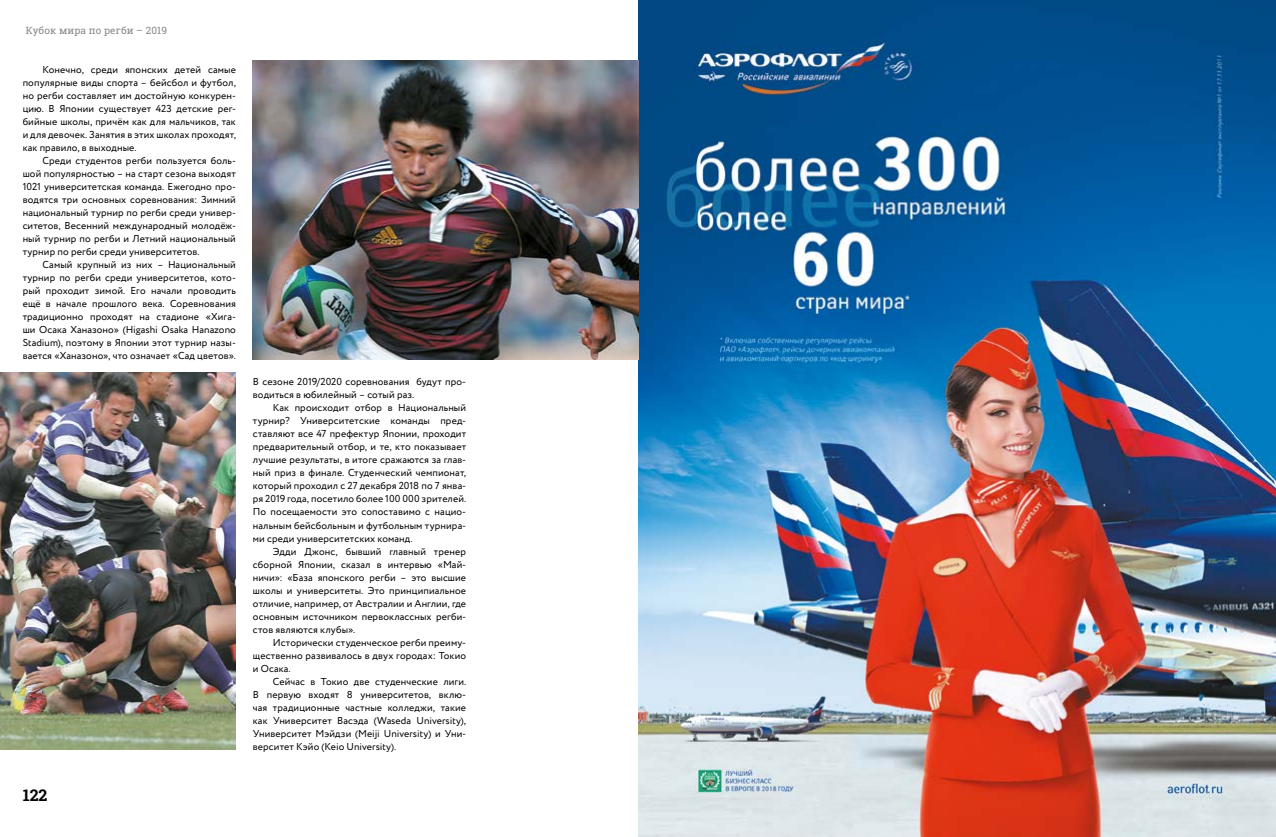
<style>
.page{position:relative;width:1276px;height:837px;background:#fff}
.page>*{position:absolute;margin:0;border:0;box-sizing:border-box;transform-origin:0 0}
.t1{font:700 16px "Roboto Slab";color:#000}
.t2{font:10px/13px "Circe";letter-spacing:.01em;color:#000;text-align:justify}
.t3{font:10px "Roboto Slab";letter-spacing:.01em;color:#878787}
</style>
<div class="page">
<img style="left:639px;top:0;width:637px;height:836px">
<img style="left:253px;top:60px;width:386px;height:299px">
<img style="left:0;top:372px;width:236px;height:377px">
<p class="t3" style="left:26px;top:24px;width:143px">Кубок мира по регби – 2019</p>
<p class="t2" style="left:23px;top:63px;width:215px;text-indent:20px">Конечно, среди японских детей самые популярные виды спорта – бейсбол и футбол, но регби составляет им достойную конкурен&shy;цию. В Японии существует 423 детские рег&shy;бийные школы, причём как для мальчиков, так и для девочек. Занятия в этих школах проходят, как правило, в выходные.</p>
<p class="t2" style="left:23px;top:154px;width:215px;text-indent:20px">Среди студентов регби пользуется боль&shy;шой популярностью – на старт сезона выходят 1021 университетская команда. Ежегодно про&shy;водятся три основных соревнования: Зимний национальный турнир по регби среди универ&shy;ситетов, Весенний международный молодёж&shy;ный турнир по регби и Летний национальный турнир по регби среди университетов.</p>
<p class="t2" style="left:23px;top:258px;width:215px;text-indent:20px">Самый крупный из них – Национальный турнир по регби среди университетов, кото&shy;рый проходит зимой. Его начали проводить ещё в начале прошлого века. Соревнования традиционно проходят на стадионе «Хига&shy;ши Осака Ханазоно» (Higashi Osaka Hanazono Stadium), поэтому в Японии этот турнир назы&shy;вается «Ханазоно», что означает «Сад цветов».</p>
<h1 class="t1" style="left:23px;top:783px;width:26px">122</h1>
<p class="t2" style="left:253px;top:375px;width:215px">В сезоне 2019/2020 соревнования будут про&shy;водиться в юбилейный – сотый раз.</p>
<p class="t2" style="left:253px;top:401px;width:215px;text-indent:20px">Как происходит отбор в Национальный турнир? Университетские команды пред&shy;ставляют все 47 префектур Японии, проходит предварительный отбор, и те, кто показывает лучшие результаты, в итоге сражаются за глав&shy;ный приз в финале. Студенческий чемпионат, который проходил с 27 декабря 2018 по 7 янва&shy;ря 2019 года, посетило более 100 000 зрителей.<br>По посещаемости это сопоставимо с нацио&shy;нальным бейсбольным и футбольным турнира&shy;ми среди университетских команд.</p>
<p class="t2" style="left:253px;top:544px;width:215px;text-indent:20px">Эдди Джонс, бывший главный тренер сборной Японии, сказал в интервью «Май&shy;ничи»: «База японского регби – это высшие школы и университеты. Это принципиальное отличие, например, от Австралии и Англии, где основным источником первоклассных регби&shy;стов являются клубы».</p>
<p class="t2" style="left:253px;top:635px;width:215px;text-indent:20px">Исторически студенческое регби преиму&shy;щественно развивалось в двух городах: Токио и Осака.</p>
<p class="t2" style="left:253px;top:674px;width:215px;text-indent:20px">Сейчас в Токио две студенческие лиги.<br>В первую входят 8 университетов, вклю&shy;чая традиционные частные колледжи, такие как Университет Васэда (Waseda University), Университет Мэйдзи (Meiji University) и Уни&shy;верситет Кэйо (Keio University).</p>
</div>
